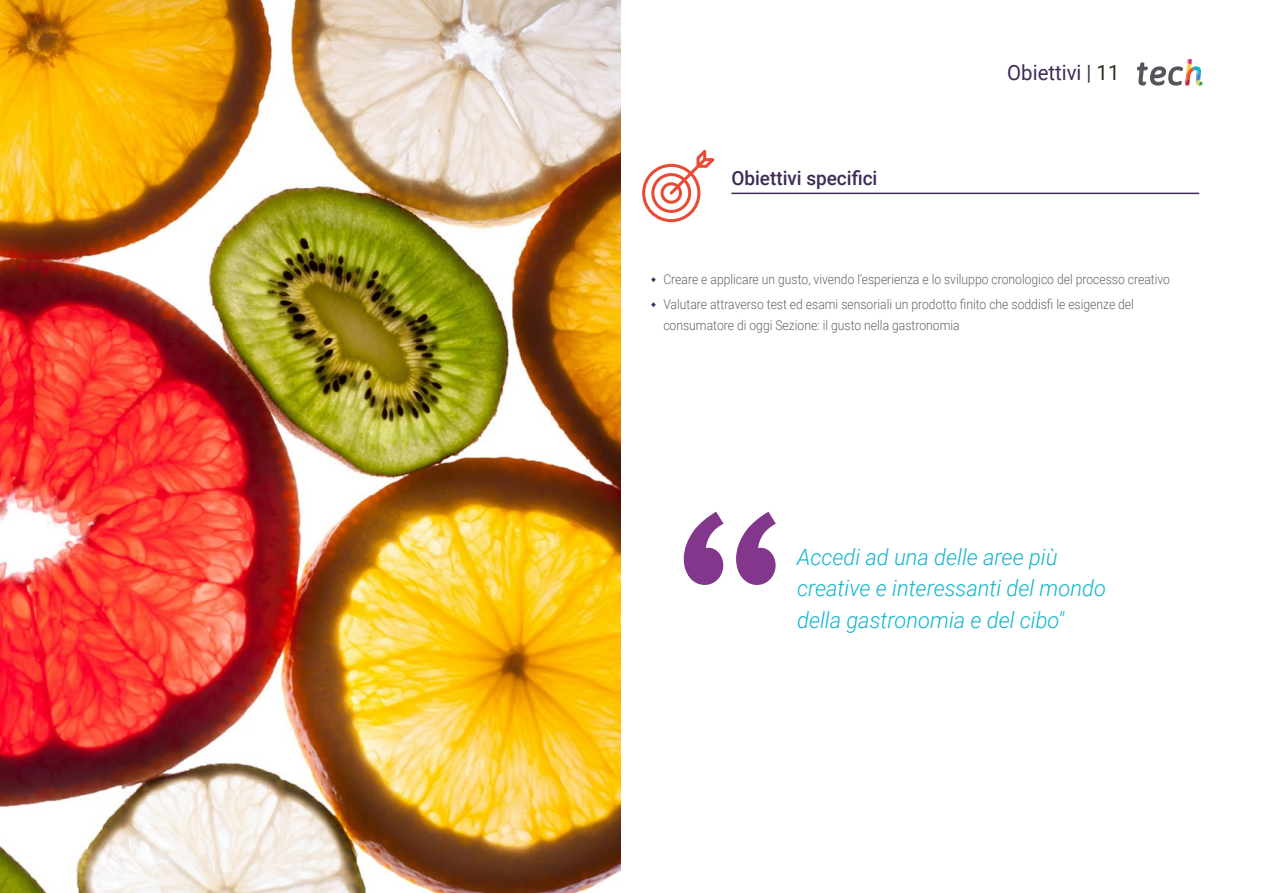
<style>
.page{position:relative;width:1263px;height:893px;background:#fff}
.page>*{position:absolute;margin:0;border:0;box-sizing:border-box;transform-origin:0 0}
.t1{font:italic 300 22.5px/31.5px "Roboto";color:#0fb6cf}
.t2{font:21px "Roboto";color:#3d2b56}
.t3{font:500 19.5px "Roboto";color:#3d2b56}
.t4{font:300 13.5px/25.2px "Roboto";color:#61646a;scale:.9 1}
.s1{color:#312e20}
</style>
<div class="page">
<img style="left:0;top:0;width:621px;height:893px">
<svg style="left:1137px;top:59px;width:65px;height:27px"></svg>
<svg style="left:684px;top:512px;width:92px;height:73px"></svg>
<svg style="left:642px;top:150px;width:72px;height:72px"></svg>
<hr style="left:731px;top:193px;width:468px;height:1px;background:#3d2b56">
<h3 class="t3" style="left:731px;top:164px;width:147px">Obiettivi specifici</h3>
<h2 class="t2" style="left:1007px;top:57px;width:114px">Obiettivi | <span class="s1">11</span></h2>
<p class="t4" style="left:663px;top:266px;width:564px">Creare e applicare un gusto, vivendo l'esperienza e lo sviluppo cronologico del processo creativo<br>Valutare attraverso test ed esami sensoriali un prodotto finito che soddisfi le esigenze del</p>
<p class="t4" style="left:663px;top:312px;width:331px">consumatore di oggi Sezione: il gusto nella gastronomia</p>
<h1 class="t1" style="left:797px;top:540px;width:310px">Accedi ad una delle aree più creative e interessanti del mondo della gastronomia e del cibo"</h1>
</div>
